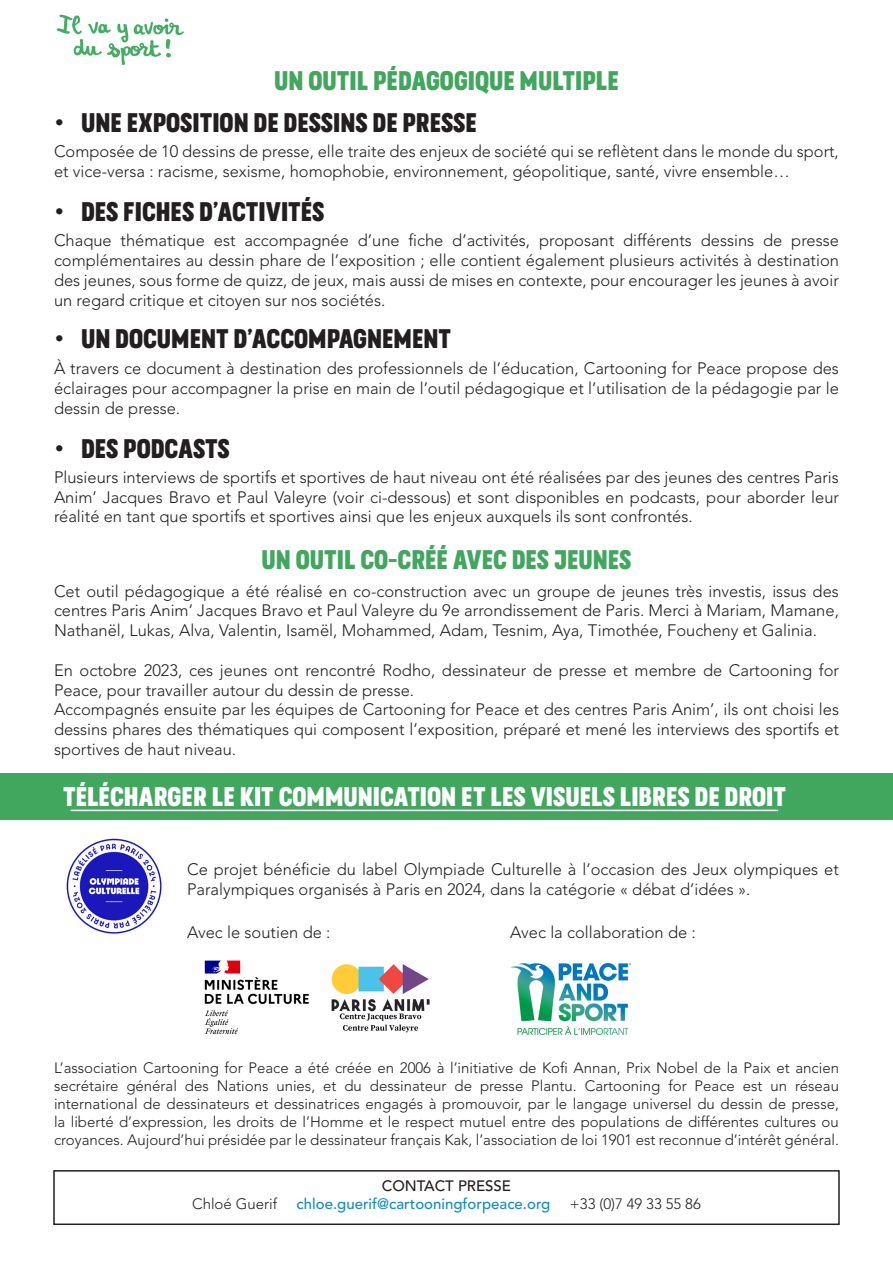
<style>
.page{position:relative;width:893px;height:1263px;background:#fff}
.page>*{position:absolute;margin:0;border:0;box-sizing:border-box;transform-origin:0 0}
.t1{font:27px "Blooms Headline";color:#231f20}
.t2{font:27px "Blooms Headline";color:#fff}
.t3{font:27px "Blooms Headline";color:#42a75e}
.t4{font:300 16.5px/19.8px "Avenir LT Std";color:#231f20;text-align:justify}
.t5{font:300 15px/18px "Avenir LT Std";color:#231f20;text-align:justify}
.t6{font:500 15px "Avenir LT Std";color:#138bc7}
.t7{font:500 15px "Avenir LT Std";color:#231f20}
</style>
<div class="page">
<img style="left:56px;top:14px;width:128px;height:51px">
<div style="left:0;top:773px;width:893px;height:47px;background:#42a75e"></div>
<hr style="left:71px;top:810px;width:707px;height:1px;background:#fff">
<img style="left:204px;top:960px;width:105px;height:75px">
<img style="left:331px;top:964px;width:99px;height:69px">
<img style="left:510px;top:963px;width:120px;height:71px">
<img style="left:66px;top:838px;width:96px;height:96px">
<div style="left:53px;top:1170px;width:787px;height:55px;border:2px solid #231f20"></div>
<p class="t3" style="left:274px;top:58px;width:346px">UN OUTIL PÉDAGOGIQUE MULTIPLE</p>
<p class="t1" style="left:54px;top:101px;width:424px">• UNE EXPOSITION DE DESSINS DE PRESSE</p>
<p class="t4" style="left:54px;top:141px;width:786px">Composée de 10 dessins de presse, elle traite des enjeux de société qui se reflètent dans le monde du sport, et vice-versa : racisme, sexisme, homophobie, environnement, géopolitique, santé, vivre ensemble…</p>
<p class="t1" style="left:54px;top:190px;width:272px">• DES FICHES D’ACTIVITÉS</p>
<p class="t4" style="left:54px;top:231px;width:786px">Chaque thématique est accompagnée d’une fiche d’activités, proposant différents dessins de presse complémentaires au dessin phare de l’exposition ; elle contient également plusieurs activités à destination des jeunes, sous forme de quizz, de jeux, mais aussi de mises en contexte, pour encourager les jeunes à avoir un regard critique et citoyen sur nos sociétés.</p>
<p class="t1" style="left:54px;top:317px;width:399px">• UN DOCUMENT D’ACCOMPAGNEMENT</p>
<p class="t4" style="left:54px;top:359px;width:786px">À travers ce document à destination des professionnels de l’éducation, Cartooning for Peace propose des éclairages pour accompagner la prise en main de l’outil pédagogique et l’utilisation de la pédagogie par le dessin de presse.</p>
<p class="t1" style="left:54px;top:426px;width:177px">• DES PODCASTS</p>
<p class="t4" style="left:54px;top:467px;width:786px">Plusieurs interviews de sportifs et sportives de haut niveau ont été réalisées par des jeunes des centres Paris Anim’ Jacques Bravo et Paul Valeyre (voir ci-dessous) et sont disponibles en podcasts, pour aborder leur réalité en tant que sportifs et sportives ainsi que les enjeux auxquels ils sont confrontés.</p>
<p class="t3" style="left:261px;top:537px;width:372px">UN OUTIL CO-CRÉÉ AVEC DES JEUNES</p>
<p class="t4" style="left:54px;top:581px;width:786px">Cet outil pédagogique a été réalisé en co-construction avec un groupe de jeunes très investis, issus des centres Paris Anim’ Jacques Bravo et Paul Valeyre du 9e arrondissement de Paris. Merci à Mariam, Mamane, Nathanël, Lukas, Alva, Valentin, Isamël, Mohammed, Adam, Tesnim, Aya, Timothée, Foucheny et Galinia.</p>
<p class="t4" style="left:54px;top:660px;width:786px">En octobre 2023, ces jeunes ont rencontré Rodho, dessinateur de presse et membre de Cartooning for<br>Peace, pour travailler autour du dessin de presse.</p>
<p class="t4" style="left:54px;top:700px;width:787px">Accompagnés ensuite par les équipes de Cartooning for Peace et des centres Paris Anim’, ils ont choisi les dessins phares des thématiques qui composent l’exposition, préparé et mené les interviews des sportifs et sportives de haut niveau.</p>
<p class="t2" style="left:63px;top:774px;width:724px">TÉLÉCHARGER LE KIT COMMUNICATION ET LES VISUELS LIBRES DE DROIT</p>
<p class="t4" style="left:187px;top:859px;width:653px">Ce projet bénéficie du label Olympiade Culturelle à l’occasion des Jeux olympiques et<br>Paralympiques organisés à Paris en 2024, dans la catégorie « débat d’idées ».</p>
<p class="t4" style="left:187px;top:923px;width:145px">Avec le soutien de :</p>
<p class="t4" style="left:510px;top:923px;width:187px">Avec la collaboration de :</p>
<p class="t5" style="left:54px;top:1059px;width:786px">L’association Cartooning for Peace a été créée en 2006 à l’initiative de Kofi Annan, Prix Nobel de la Paix et ancien secrétaire général des Nations unies, et du dessinateur de presse Plantu. Cartooning for Peace est un réseau international de dessinateurs et dessinatrices engagés à promouvoir, par le langage universel du dessin de presse, la liberté d’expression, les droits de l’Homme et le respect mutuel entre des populations de différentes cultures ou croyances. Aujourd’hui présidée par le dessinateur français Kak, l’association de loi 1901 est reconnue d’intérêt général.</p>
<p class="t7" style="left:382px;top:1177px;width:131px">CONTACT PRESSE</p>
<p class="t5" style="left:192px;top:1195px;width:87px">Chloé Guerif</p>
<p class="t6" style="left:297px;top:1195px;width:255px">chloe.guerif@cartooningforpeace.org</p>
<p class="t5" style="left:570px;top:1195px;width:132px">+33 (0)7 49 33 55 86</p>
</div>
